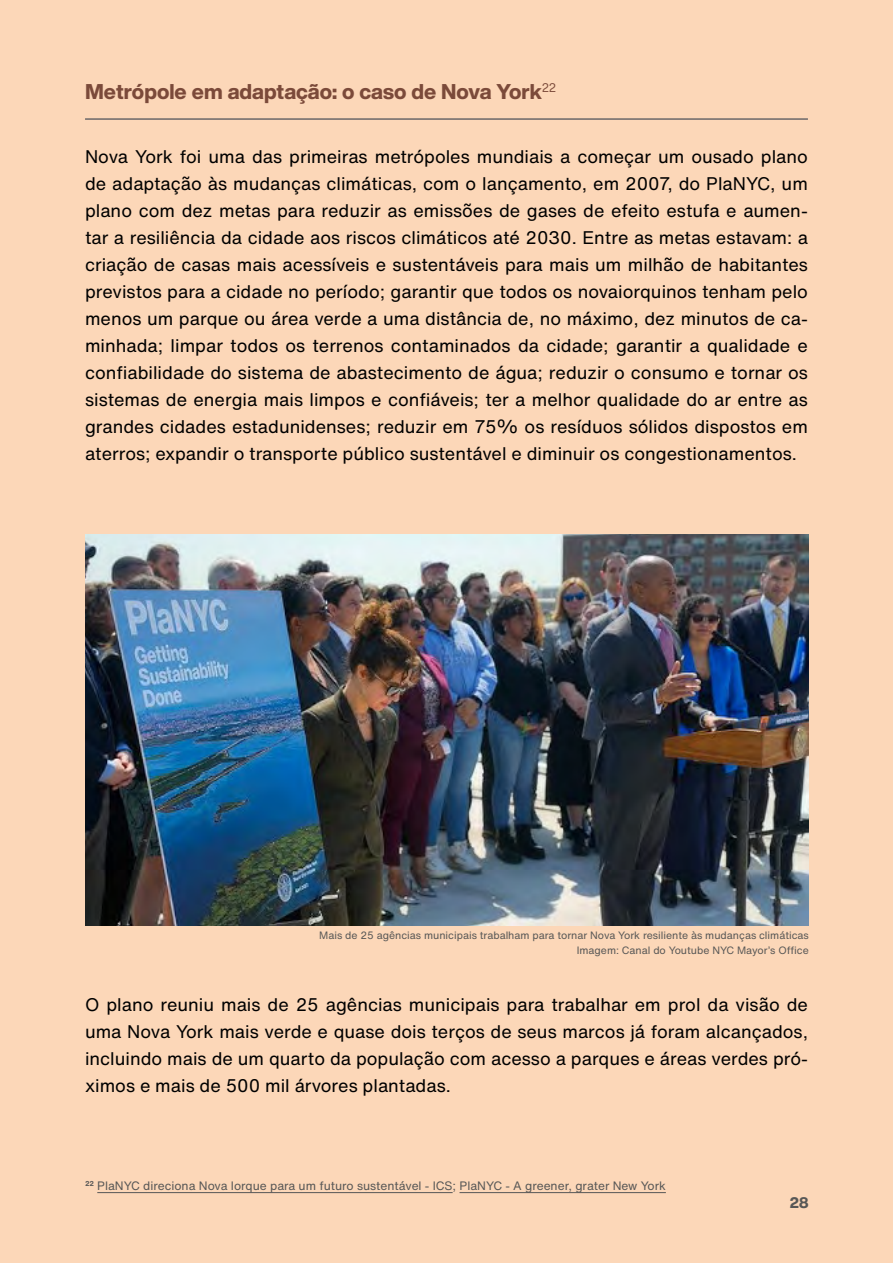
<style>
.page{position:relative;width:893px;height:1263px;background:#fcd7b8}
.page>*{position:absolute;margin:0;border:0;box-sizing:border-box;transform-origin:0 0}
.t1{font:800 21px "Helvetica Now Display";color:#7b4a3a}
.t2{font:18px/27px "Helvetica Now Text";color:#000;text-align:justify}
.t3{font:800 15px "Helvetica Now Display";color:#575756}
.t4{font:12px "Helvetica Now Text";color:#575756}
.t5{font:10.5px/15px "Helvetica Now Text";color:#575756;text-align:right}
</style>
<div class="page">
<hr style="left:85px;top:119px;width:723px;height:1px;background:#223042">
<hr style="left:97px;top:1192px;width:356px;height:1px;background:#575756">
<hr style="left:459px;top:1192px;width:207px;height:1px;background:#575756">
<img style="left:85px;top:534px;width:723px;height:391px">
<p class="t1" style="left:85px;top:77px;width:472px">Metrópole em adaptação: o caso de Nova York<sup>22</sup></p>
<p class="t2" style="left:85px;top:143px;width:724px">Nova York foi uma das primeiras metrópoles mundiais a começar um ousado plano de adaptação às mudanças climáticas, com o lançamento, em 2007, do PlaNYC, um plano com dez metas para reduzir as emissões de gases de efeito estufa e aumen&shy;tar a resiliência da cidade aos riscos climáticos até 2030. Entre as metas estavam: a criação de casas mais acessíveis e sustentáveis para mais um milhão de habitantes previstos para a cidade no período; garantir que todos os novaiorquinos tenham pelo menos um parque ou área verde a uma distância de, no máximo, dez minutos de ca&shy;minhada; limpar todos os terrenos contaminados da cidade; garantir a qualidade e confiabilidade do sistema de abastecimento de água; reduzir o consumo e tornar os sistemas de energia mais limpos e confiáveis; ter a melhor qualidade do ar entre as grandes cidades estadunidenses; reduzir em 75% os resíduos sólidos dispostos em aterros; expandir o transporte público sustentável e diminuir os congestionamentos.</p>
<p class="t5" style="left:319px;top:927px;width:491px">Mais de 25 agências municipais trabalham para tornar Nova York resiliente às mudanças climáticas<br>Imagem: Canal do Youtube NYC Mayor’s Office</p>
<p class="t2" style="left:85px;top:990px;width:725px">O plano reuniu mais de 25 agências municipais para trabalhar em prol da visão de uma Nova York mais verde e quase dois terços de seus marcos já foram alcançados, incluindo mais de um quarto da população com acesso a parques e áreas verdes pró&shy;ximos e mais de 500 mil árvores plantadas.</p>
<p class="t4" style="left:85px;top:1176px;width:582px"><sup>22</sup> PlaNYC direciona Nova Iorque para um futuro sustentável - ICS; PlaNYC - A greener, grater New York</p>
<p class="t3" style="left:790px;top:1192px;width:20px">28</p>
</div>
